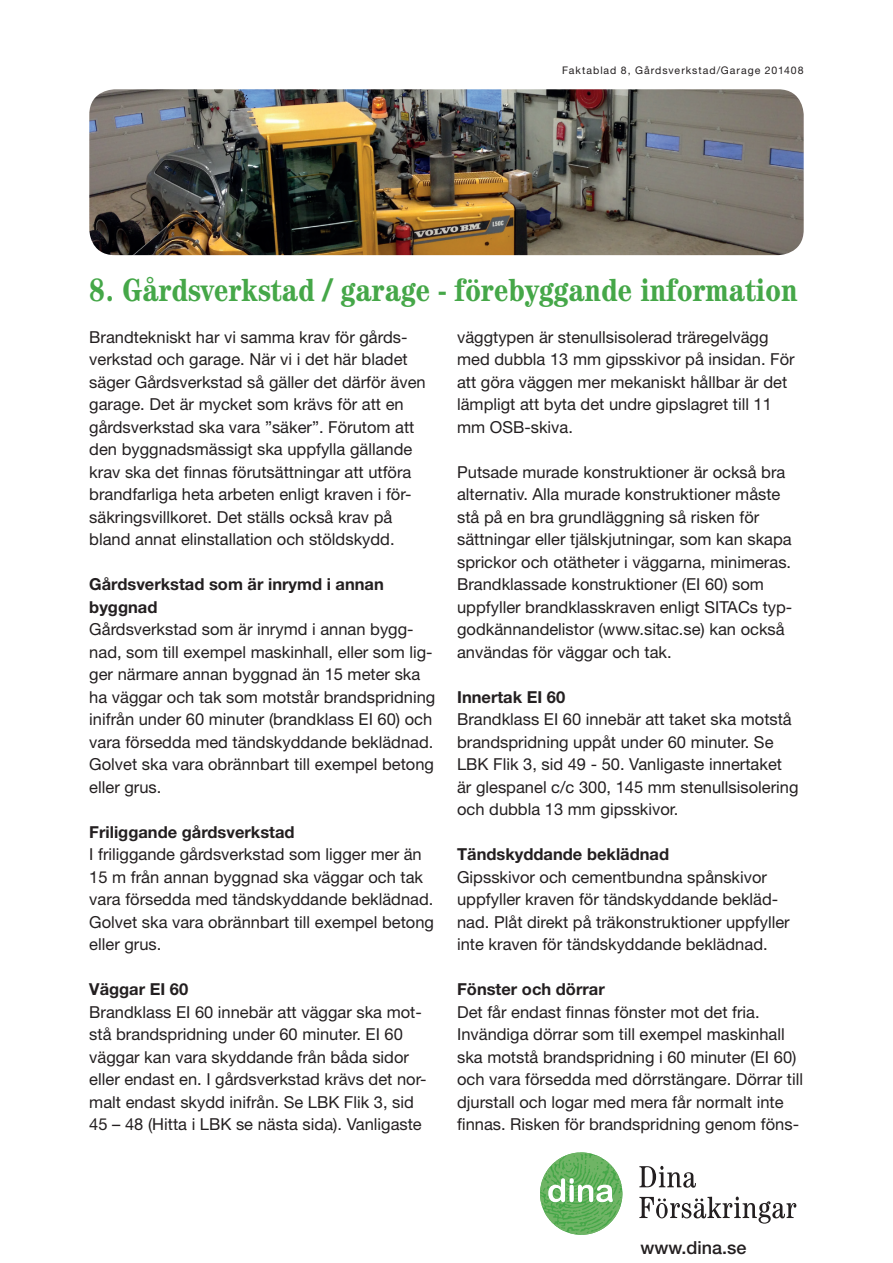
<style>
.page{position:relative;width:893px;height:1263px;background:#fff}
.page>*{position:absolute;margin:0;border:0;box-sizing:border-box;transform-origin:0 0}
.t1{font:700 condensed 32.25px "Century";letter-spacing:.01em;color:#45a748}
.t2{font:500 18px "Helvetica Neue";color:#231f20}
.t3{font:16.5px/22.5px "Helvetica Neue";color:#231f20}
.t4{font:700 16.5px/22.5px "Helvetica Neue";color:#231f20}
.t5{font:10.5px "Helvetica Neue LT Std";letter-spacing:.095em;color:#231f20}
</style>
<div class="page">
<img style="left:89px;top:89px;width:715px;height:166px">
<svg style="left:639px;top:1166px;width:57px;height:22px"></svg>
<svg style="left:639px;top:1196px;width:157px;height:27px"></svg>
<svg style="left:540px;top:1152px;width:83px;height:83px"></svg>
<p class="t5" style="left:562px;top:64px;width:243px">Faktablad 8, Gårdsverkstad/Garage 201408</p>
<h1 class="t1" style="left:89px;top:271px;width:710px">8. Gårdsverkstad / garage - förebyggande information</h1>
<p class="t3" style="left:89px;top:325px;width:338px">Brandtekniskt har vi samma krav för gårds&shy;verkstad och garage. När vi i det här bladet säger Gårdsverkstad så gäller det därför även garage. Det är mycket som krävs för att en gårdsverkstad ska vara ”säker”. Förutom att den byggnadsmässigt ska uppfylla gällande krav ska det fnnas förutsättningar att utföra brandfarliga heta arbeten enligt kraven i för&shy;säkringsvillkoret. Det ställs också krav på bland annat elinstallation och stöldskydd.</p>
<h4 class="t4" style="left:89px;top:573px;width:296px">Gårdsverkstad som är inrymd i annan byggnad</h4>
<p class="t3" style="left:89px;top:618px;width:347px">Gårdsverkstad som är inrymd i annan bygg&shy;nad, som till exempel maskinhall, eller som lig&shy;ger närmare annan byggnad än 15 meter ska ha väggar och tak som motstår brandspridning inifrån under 60 minuter (brandklass EI 60) och vara försedda med tändskyddande beklädnad.<br>Golvet ska vara obrännbart till exempel betong eller grus.</p>
<h4 class="t4" style="left:89px;top:820px;width:207px">Friliggande gårdsverkstad</h4>
<p class="t3" style="left:89px;top:843px;width:346px">I friliggande gårdsverkstad som ligger mer än 15 m från annan byggnad ska väggar och tak vara försedda med tändskyddande beklädnad.<br>Golvet ska vara obrännbart till exempel betong eller grus.</p>
<h4 class="t4" style="left:89px;top:978px;width:100px">Väggar EI 60</h4>
<p class="t3" style="left:89px;top:1000px;width:339px">Brandklass EI 60 innebär att väggar ska mot&shy;stå brandspridning under 60 minuter. EI 60 väggar kan vara skyddande från båda sidor eller endast en. I gårdsverkstad krävs det nor&shy;malt endast skydd inifrån. Se LBK Flik 3, sid 45 – 48 (Hitta i LBK se nästa sida). Vanligaste</p>
<p class="t3" style="left:457px;top:325px;width:339px">väggtypen är stenullsisolerad träregelvägg med dubbla 13 mm gipsskivor på insidan. För att göra väggen mer mekaniskt hållbar är det lämpligt att byta det undre gipslagret till 11 mm OSB-skiva.</p>
<p class="t3" style="left:457px;top:460px;width:337px">Putsade murade konstruktioner är också bra alternativ. Alla murade konstruktioner måste stå på en bra grundläggning så risken för sättningar eller tjälskjutningar, som kan skapa sprickor och otätheter i väggarna, minimeras.<br>Brandklassade konstruktioner (EI 60) som uppfyller brandklasskraven enligt SITACs typ&shy;godkännandelistor (www.sitac.se) kan också användas för väggar och tak.</p>
<h4 class="t4" style="left:457px;top:685px;width:110px">Innertak EI 60</h4>
<p class="t3" style="left:457px;top:708px;width:343px">Brandklass EI 60 innebär att taket ska motstå brandspridning uppåt under 60 minuter. Se LBK Flik 3, sid 49 - 50. Vanligaste innertaket är glespanel c/c 300, 145 mm stenullsisolering och dubbla 13 mm gipsskivor.</p>
<h4 class="t4" style="left:457px;top:843px;width:214px">Tändskyddande beklädnad</h4>
<p class="t3" style="left:457px;top:865px;width:334px">Gipsskivor och cementbundna spånskivor uppfyller kraven för tändskyddande bekläd&shy;nad. Plåt direkt på träkonstruktioner uppfyller inte kraven för tändskyddande beklädnad.</p>
<h4 class="t4" style="left:457px;top:978px;width:149px">Fönster och dörrar</h4>
<p class="t3" style="left:457px;top:1000px;width:347px">Det får endast fnnas fönster mot det fria.<br>Invändiga dörrar som till exempel maskinhall ska motstå brandspridning i 60 minuter (EI 60) och vara försedda med dörrstängare. Dörrar till djurstall och logar med mera får normalt inte fnnas. Risken för brandspridning genom föns-</p>
<p class="t2" style="left:640px;top:1237px;width:108px">www.dina.se</p>
</div>
